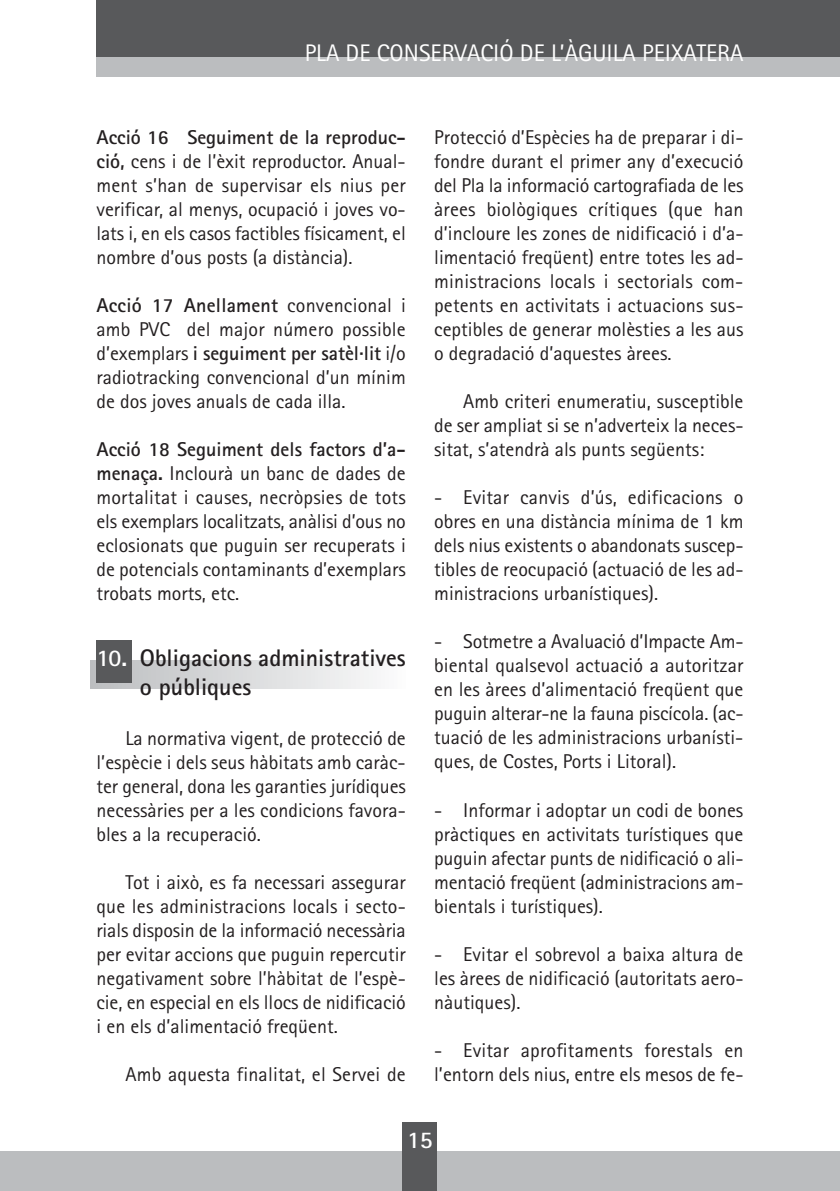
<style>
.page{position:relative;width:840px;height:1191px;background:#fff}
.page>*{position:absolute;margin:0;border:0;box-sizing:border-box;transform-origin:0 0}
.t1{font:700 24px/28.8px "Rotis Sans Serif";color:#231f20}
.t2{font:24px "Rotis Sans Serif";color:#fff}
.t3{font:700 24px "Rotis Sans Serif";color:#fff}
.t4{font:20px/24px "Rotis Sans Serif";color:#231f20;text-align:justify}
.s1{font-weight:700}
.s2{color:#fff}
</style>
<div class="page">
<img style="left:91px;top:660px;width:282px;height:28px">
<div style="left:97px;top:640px;width:35px;height:43px;background:#58595b"></div>
<div style="left:96px;top:54px;width:743px;height:23px;background:#bbbdbf"></div>
<div style="left:96px;top:0;width:743px;height:57px;background:#58595b"></div>
<div style="left:0;top:1151px;width:839px;height:40px;background:#bbbdbf"></div>
<div style="left:403px;top:1123px;width:34px;height:68px;background:#58595b"></div>
<p class="t2" style="left:304px;top:45px;width:440px">PLA DE CONSERVACIÓ DE L’ÀGUILA PEIXATERA</p>
<p class="t4" style="left:96px;top:127px;width:311px"><span class="s1">Acció 16 Seguiment de la reproduc&shy;ció,</span> cens i de l’èxit reproductor. Anual&shy;ment s’han de supervisar els nius per verificar, al menys, ocupació i joves vo&shy;lats i, en els casos factibles físicament, el nombre d’ous posts (a distància).</p>
<p class="t4" style="left:96px;top:295px;width:311px"><span class="s1">Acció 17 Anellament</span> convencional i amb PVC del major número possible d’exemplars <span class="s1">i seguiment per satèl·lit</span> i/o radiotracking convencional d’un mínim de dos joves anuals de cada illa.</p>
<p class="t4" style="left:96px;top:439px;width:310px"><span class="s1">Acció 18 Seguiment dels factors d’a&shy;menaça.</span> Inclourà un banc de dades de mortalitat i causes, necròpsies de tots els exemplars localitzats, anàlisi d’ous no eclosionats que puguin ser recuperats i de potencials contaminants d’exemplars trobats morts, etc.</p>
<p class="t1" style="left:140px;top:646px;width:267px;text-indent:-43px"><span class="s2">10.</span> Obligacions administratives o públiques</p>
<p class="t4" style="left:96px;top:728px;width:311px;text-indent:29px">La normativa vigent, de protecció de l’espècie i dels seus hàbitats amb caràc&shy;ter general, dona les garanties jurídiques necessàries per a les condicions favora&shy;bles a la recuperació.</p>
<p class="t4" style="left:96px;top:872px;width:311px;text-indent:29px">Tot i això, es fa necessari assegurar que les administracions locals i secto&shy;rials disposin de la informació necessària per evitar accions que puguin repercutir negativament sobre l’hàbitat de l’espè&shy;cie, en especial en els llocs de nidificació i en els d’alimentació freqüent.</p>
<p class="t4" style="left:125px;top:1064px;width:281px">Amb aquesta finalitat, el Servei de</p>
<p class="t4" style="left:434px;top:127px;width:311px">Protecció d’Espècies ha de preparar i di&shy;fondre durant el primer any d’execució del Pla la informació cartografiada de les àrees biològiques crítiques (que han d’incloure les zones de nidificació i d’a&shy;limentació freqüent) entre totes les ad&shy;ministracions locals i sectorials com&shy;petents en activitats i actuacions sus&shy;ceptibles de generar molèsties a les aus o degradació d’aquestes àrees.</p>
<p class="t4" style="left:434px;top:391px;width:311px;text-indent:29px">Amb criteri enumeratiu, susceptible de ser ampliat si se n’adverteix la neces&shy;sitat, s’atendrà als punts següents:</p>
<p class="t4" style="left:434px;top:487px;width:311px">- Evitar canvis d’ús, edificacions o obres en una distància mínima de 1 km dels nius existents o abandonats suscep&shy;tibles de reocupació (actuació de les ad&shy;ministracions urbanístiques).</p>
<p class="t4" style="left:434px;top:631px;width:311px">- Sotmetre a Avaluació d’Impacte Am&shy;biental qualsevol actuació a autoritzar en les àrees d’alimentació freqüent que puguin alterar-ne la fauna piscícola. (ac&shy;tuació de les administracions urbanísti&shy;ques, de Costes, Ports i Litoral).</p>
<p class="t4" style="left:434px;top:799px;width:310px">- Informar i adoptar un codi de bones pràctiques en activitats turístiques que puguin afectar punts de nidificació o ali&shy;mentació freqüent (administracions am&shy;bientals i turístiques).</p>
<p class="t4" style="left:434px;top:943px;width:310px">- Evitar el sobrevol a baixa altura de les àrees de nidificació (autoritats aero&shy;nàutiques).</p>
<p class="t4" style="left:434px;top:1039px;width:311px">- Evitar aprofitaments forestals en l’entorn dels nius, entre els mesos de fe-</p>
<p class="t3" style="left:407px;top:1131px;width:27px">15</p>
</div>
